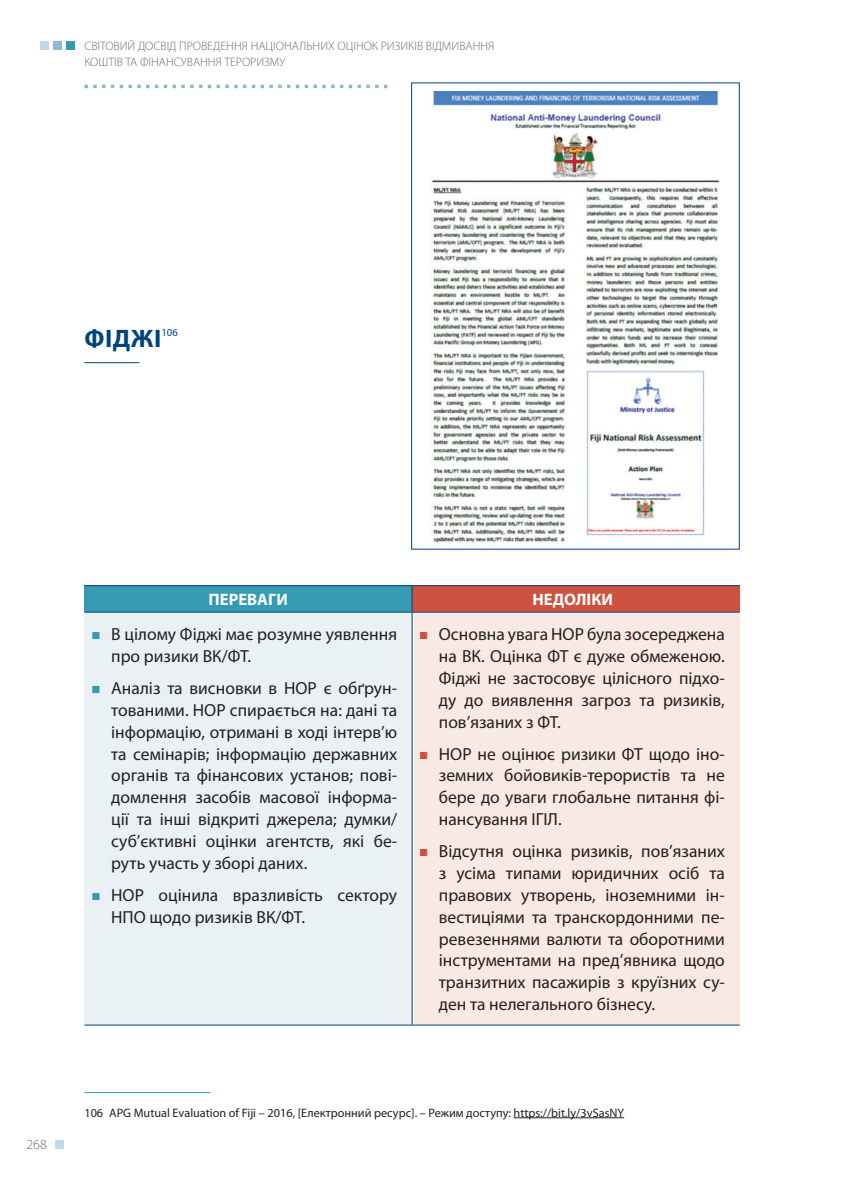
<style>
.page{position:relative;width:844px;height:1191px;background:#fff}
.page>*{position:absolute;margin:0;border:0;box-sizing:border-box;transform-origin:0 0}
.t1{font:700 25.38px "Myriad Pro";letter-spacing:.02em;color:#01437c}
.t2{font:17.5px/21.9px "Myriad Pro";color:#231f20;text-align:justify}
.t3{font:700 16.62px "Myriad Pro";color:#fff}
.t4{font:300 14px "Myriad Pro";color:#6c6d70}
.t5{font:12.25px "Myriad Pro";color:#231f20}
.t6{font:300 12.25px/15.8px "Myriad Pro";color:#6c6d70}
.t7{font:10.67px "Myriad Pro";color:#01437c}
</style>
<div class="page">
<div style="left:66px;top:41px;width:8px;height:9px;background:#349bb2"></div>
<div style="left:53px;top:41px;width:9px;height:9px;background:#8abacb"></div>
<div style="left:41px;top:41px;width:8px;height:9px;background:#c2d8e2"></div>
<svg style="left:84px;top:85px;width:304px;height:3px"></svg>
<div style="left:55px;top:1140px;width:9px;height:8px;background:#c2d8e2"></div>
<div style="left:84px;top:586px;width:328px;height:26px;background:#349bb2"></div>
<div style="left:412px;top:586px;width:327px;height:26px;background:#ce523f"></div>
<div style="left:84px;top:612px;width:328px;height:413px;background:#eaf1f5"></div>
<div style="left:412px;top:612px;width:327px;height:413px;background:#f8e9e2"></div>
<hr style="left:84px;top:585px;width:328px;height:1px;background:#01437c">
<hr style="left:412px;top:585px;width:327px;height:1px;background:#01437c">
<svg style="left:411px;top:586px;width:1px;height:26px"></svg>
<hr style="left:84px;top:612px;width:328px;height:1px;background:#01437c">
<hr style="left:84px;top:1024px;width:328px;height:1px;background:#01437c">
<hr style="left:412px;top:612px;width:327px;height:1px;background:#01437c">
<hr style="left:411px;top:612px;width:1px;height:412px;background:#01437c">
<hr style="left:412px;top:1024px;width:327px;height:1px;background:#01437c">
<hr style="left:84px;top:1092px;width:126px;height:1px;background:#349bb2">
<hr style="left:513px;top:1117px;width:111px;height:1px;background:#231f20">
<img style="left:431px;top:92px;width:289px;height:451px">
<hr style="left:84px;top:362px;width:55px;height:1px;background:#01437c">
<p class="t6" style="left:84px;top:38px;width:411px">СВІТОВИЙ ДОСВІД ПРОВЕДЕННЯ НАЦІОНАЛЬНИХ ОЦІНОК РИЗИКІВ ВІДМИВАННЯ<br>КОШТІВ ТА ФІНАНСУВАННЯ ТЕРОРИЗМУ</p>
<h1 class="t1" style="left:85px;top:321px;width:78px">ФІДЖІ</h1>
<p class="t7" style="left:161px;top:326px;width:18px">106</p>
<p class="t4" style="left:26px;top:1137px;width:22px">268</p>
<p class="t3" style="left:208px;top:589px;width:81px">ПЕРЕВАГИ</p>
<p class="t3" style="left:532px;top:589px;width:82px">НЕДОЛІКИ</p>
<p class="t2" style="left:111px;top:623px;width:287px">В цілому Фіджі має розумне уявлення про ризики ВК/ФТ.</p>
<p class="t2" style="left:111px;top:677px;width:287px">Аналіз та висновки в НОР є обґрун&shy;тованими. НОР спирається на: дані та інформацію, отримані в ході інтерв’ю та семінарів; інформацію державних органів та фінансових установ; пові&shy;домлення засобів масової інформа&shy;ції та інші відкриті джерела; думки/ суб’єктивні оцінки агентств, які бе&shy;руть участь у зборі даних.</p>
<p class="t2" style="left:111px;top:883px;width:287px">НОР оцінила вразливість сектору<br>НПО щодо ризиків ВК/ФТ.</p>
<p class="t2" style="left:439px;top:623px;width:287px">Основна увага НОР була зосереджена на ВК. Оцінка ФТ є дуже обмеженою.<br>Фіджі не застосовує цілісного підхо&shy;ду до виявлення загроз та ризиків, пов’язаних з ФТ.</p>
<p class="t2" style="left:439px;top:742px;width:287px">НОР не оцінює ризики ФТ щодо іно&shy;земних бойовиків-терористів та не бере до уваги глобальне питання фі&shy;нансування ІГІЛ.</p>
<p class="t2" style="left:439px;top:840px;width:287px">Відсутня оцінка ризиків, пов’язаних з усіма типами юридичних осіб та правових утворень, іноземними ін&shy;вестиціями та транскордонними пе&shy;ревезеннями валюти та оборотними інструментами на пред’явника щодо транзитних пасажирів з круїзних су&shy;ден та нелегального бізнесу.</p>
<p class="t5" style="left:84px;top:1104px;width:541px">106 APG Mutual Evaluation of Fiji – 2016, [Електронний ресурс]. – Режим доступу: https://bit.ly/3vSasNY</p>
</div>
